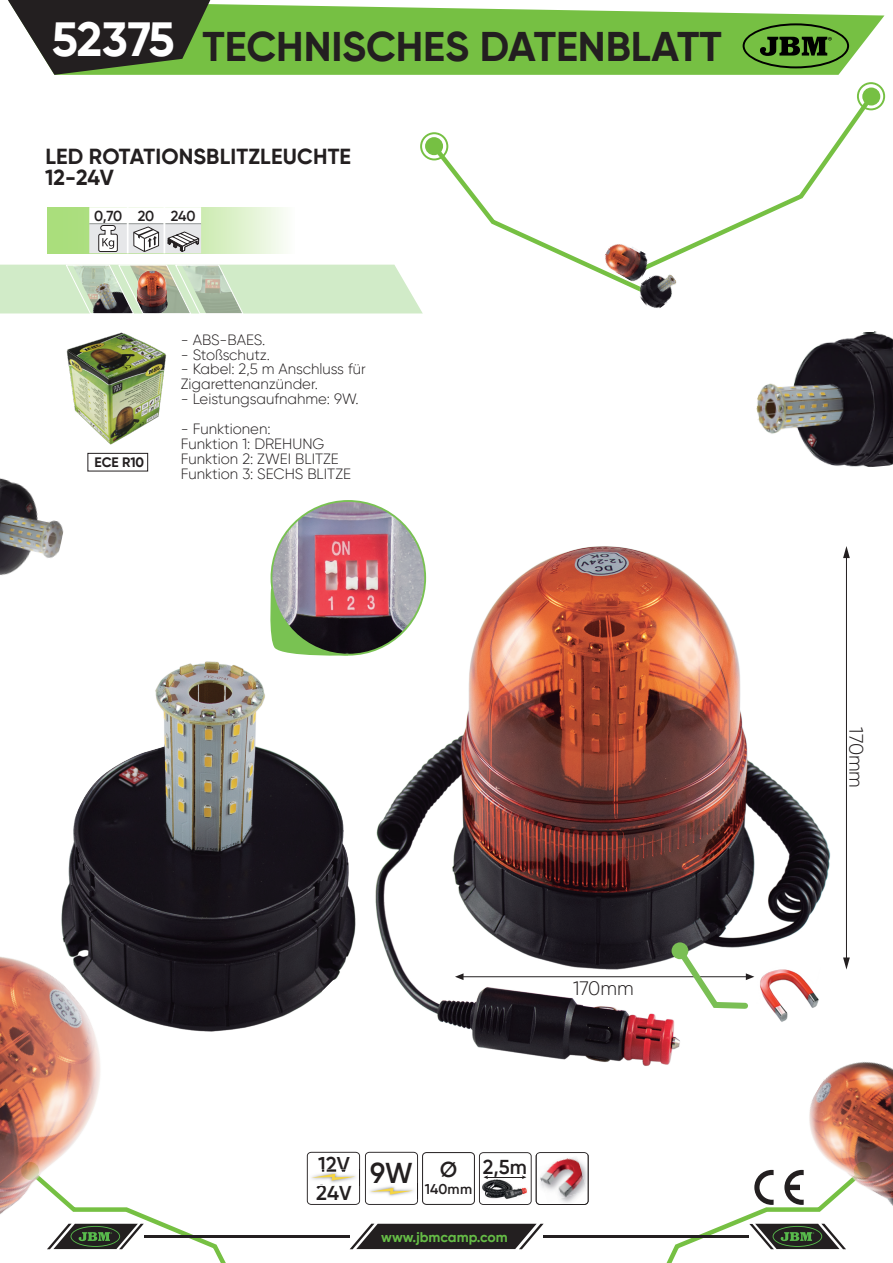
<style>
.page{position:relative;width:893px;height:1263px;background:#fff}
.page>*{position:absolute;margin:0;border:0;box-sizing:border-box;transform-origin:0 0}
.t1{font:700 47.85px "Gilroy";letter-spacing:-.02em;color:#fff}
.t2{font:700 41.4px "Gilroy";color:#231f20}
.t3{font:600 28.65px "Gilroy";color:#231f20;scale:.96 1}
.TÍTULO{font:700 21.75px "Gilroy";letter-spacing:.01em;color:#231f20}
.t4{font:600 21.3px/28.3px "Gilroy";color:#231f20}
.t5{font:600 20.1px "Gilroy";color:#231f20}
.Descripciones_puntas{font:300 19.35px "Gilroy";color:#231f20}
.Descripciones{font:300 14.85px "Gilroy";color:#231f20}
.info_peso_y_cantidad{font:600 14.4px "Gilroy";letter-spacing:-.015em;color:#231f20}
.t6{font:600 14.25px "Gilroy";color:#231f20}
.t7{font:700 14.1px "Gilroy";color:#65bc46}
.t8{font:700 13.65px "Gilroy";color:#231f20}
</style>
<div class="page">
<hr style="left:144px;top:1235px;width:206px;height:3px;background:#231f20">
<hr style="left:543px;top:1235px;width:206px;height:3px;background:#231f20">
<svg style="left:350px;top:1224px;width:194px;height:25px;background:#434041"></svg>
<svg style="left:210px;top:4px;width:674px;height:71px;background:#86c75a"></svg>
<svg style="left:8px;top:0;width:202px;height:75px;background:#48513f"></svg>
<div style="left:857px;top:82px;width:28px;height:28px;border:2px solid #76c043;border-radius:50%"></div>
<div style="left:420px;top:132px;width:28px;height:28px;border:2px solid #76c043;border-radius:50%"></div>
<svg style="left:662px;top:90px;width:215px;height:173px"></svg>
<div style="left:862px;top:88px;width:18px;height:18px;background:#76c043;border-radius:50%"></div>
<svg style="left:425px;top:137px;width:18px;height:18px"></svg>
<svg style="left:0;top:140px;width:662px;height:174px"></svg>
<svg style="left:743px;top:23px;width:106px;height:45px;background:#568b31"></svg>
<img style="left:66px;top:332px;width:101px;height:113px">
<img style="left:64px;top:662px;width:244px;height:367px">
<svg style="left:270px;top:590px;width:1px;height:41px"></svg>
<img style="left:271px;top:501px;width:117px;height:154px">
<div style="left:87px;top:453px;width:61px;height:18px;border:1px solid #231f20"></div>
<svg style="left:61px;top:896px;width:95px;height:16px;background:#2c2930"></svg>
<svg style="left:61px;top:912px;width:95px;height:8px"></svg>
<svg style="left:0;top:920px;width:239px;height:343px"></svg>
<img style="left:756px;top:331px;width:137px;height:136px">
<img style="left:600px;top:237px;width:53px;height:48px">
<img style="left:634px;top:266px;width:43px;height:48px">
<svg style="left:0;top:478px;width:64px;height:98px"></svg>
<img style="left:308px;top:511px;width:542px;height:555px">
<svg style="left:654px;top:1030px;width:239px;height:233px"></svg>
<hr style="left:459px;top:976px;width:291px;height:1px;background:#231f20">
<svg style="left:455px;top:973px;width:8px;height:7px"></svg>
<svg style="left:307px;top:1152px;width:111px;height:53px"></svg>
<div style="left:422px;top:1152px;width:53px;height:53px;border:1px solid #231f20;border-radius:4px"></div>
<svg style="left:479px;top:1152px;width:110px;height:53px"></svg>
<img style="left:756px;top:967px;width:65px;height:58px">
<div style="left:749px;top:1023px;width:11px;height:10px;background:#fff;border-radius:50%"></div>
<svg style="left:672px;top:942px;width:82px;height:70px"></svg>
<div style="left:672px;top:942px;width:16px;height:17px;background:#7abf54;border-radius:50%"></div>
<p class="t1" style="left:52px;top:9px;width:124px">52375</p>
<p class="t2" style="left:202px;top:21px;width:521px">TECHNISCHES DATENBLATT</p>
<p class="TÍTULO" style="left:45px;top:143px;width:307px">LED ROTATIONSBLITZLEUCHTE</p>
<p class="TÍTULO" style="left:45px;top:164px;width:70px">12-24V</p>
<p class="info_peso_y_cantidad" style="left:94px;top:207px;width:30px">0,70</p>
<p class="info_peso_y_cantidad" style="left:138px;top:207px;width:18px">20</p>
<p class="info_peso_y_cantidad" style="left:171px;top:207px;width:26px">240</p>
<p class="t8" style="left:94px;top:453px;width:51px">ECE R10</p>
<p class="Descripciones" style="left:181px;top:330px;width:86px">- ABS-BAES.</p>
<p class="Descripciones" style="left:181px;top:345px;width:91px">- Stoßschutz.</p>
<p class="Descripciones" style="left:181px;top:360px;width:187px">- Kabel: 2,5 m Anschluss für</p>
<p class="Descripciones" style="left:181px;top:375px;width:139px">Zigarettenanzünder.</p>
<p class="Descripciones" style="left:181px;top:390px;width:180px">- Leistungsaufnahme: 9W.</p>
<p class="Descripciones" style="left:181px;top:420px;width:91px">- Funktionen:</p>
<p class="Descripciones" style="left:181px;top:434px;width:145px">Funktion 1: DREHUNG</p>
<p class="Descripciones" style="left:181px;top:449px;width:159px">Funktion 2: ZWEI BLITZE</p>
<p class="Descripciones" style="left:181px;top:464px;width:172px">Funktion 3: SECHS BLITZE</p>
<p class="Descripciones_puntas" style="left:573px;top:976px;width:62px">170mm</p>
<h3 class="t4" style="left:316px;top:1150px;width:37px">12V<br>24V</h3>
<h3 class="t3" style="left:370px;top:1155px;width:92px">9W <sup>Ø</sup></h3>
<p class="t6" style="left:425px;top:1180px;width:49px">140mm</p>
<h3 class="t5" style="left:483px;top:1154px;width:45px">2,5m</h3>
<p class="t7" style="left:381px;top:1228px;width:128px">www.jbmcamp.com</p>
<p class="Descripciones_puntas" style="left:868px;top:727px;width:62px;rotate:90deg">170mm</p>
</div>
